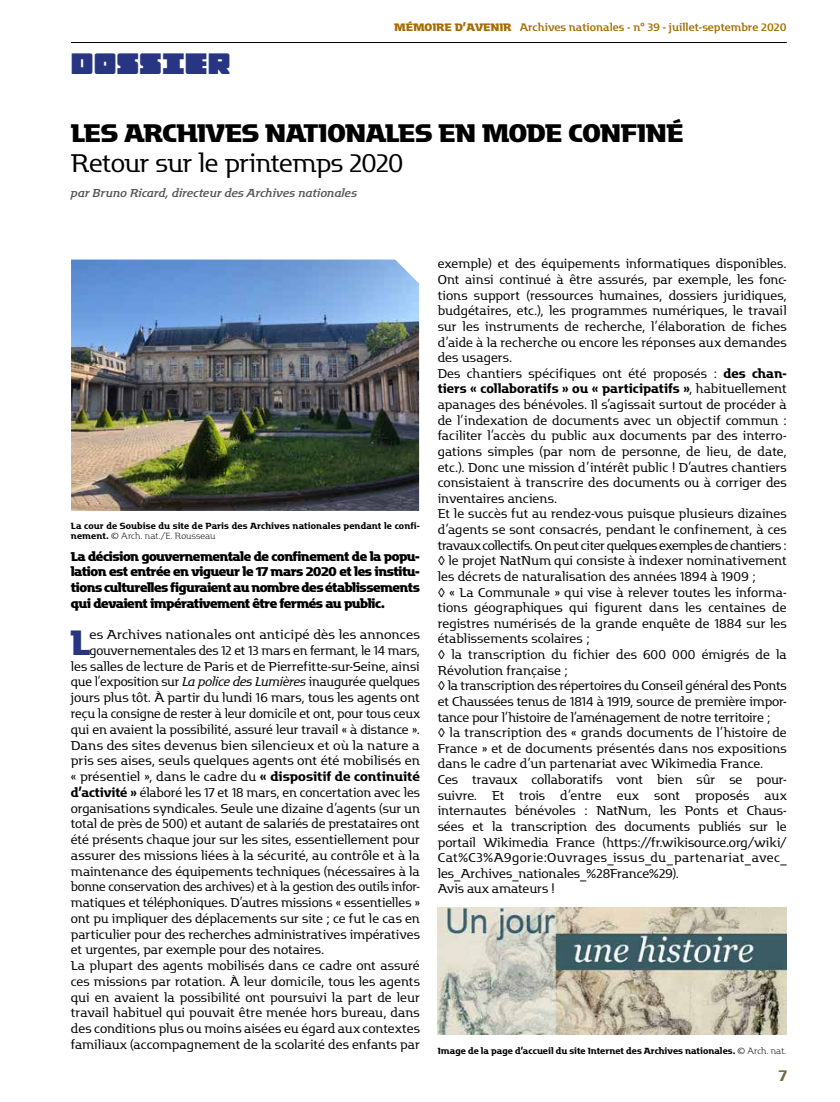
<style>
.page{position:relative;width:840px;height:1102px;background:#fff}
.page>*{position:absolute;margin:0;border:0;box-sizing:border-box;transform-origin:0 0}
.t1{font:700 34.5px "Motter Factum";color:#283583}
.t2{font:700 25px "Motter Factum";letter-spacing:-.02em;color:#000}
.t3{font:25px "Motter Factum";letter-spacing:-.025em;color:#000}
.t4{font:25px "Archives Pro Standard";color:#283583}
.t5{font:500 15px "Motter Factum";color:#796a48}
.t6{font:12.5px/15.6px "Motter Factum";letter-spacing:-.01em;color:#000}
.t7{font:700 12.5px/15.8px "Motter Factum";letter-spacing:-.04em;color:#000;text-align:justify}
.t8{font:12.5px "Motter Factum";letter-spacing:-.01em;color:#000;scale:1.04 1}
.t9{font:12.5px "Motter Factum";letter-spacing:-.01em;color:#000;scale:.96 1}
.t10{font:italic 11.25px "Motter Factum";letter-spacing:-.005em;color:#575756}
.t11{font:10.62px "Motter Factum";color:#a56c01}
.t12{font:500 8.75px/10.5px "Motter Factum";letter-spacing:.005em;color:#000}
.s1{font-weight:700}
.s2{font-weight:300}
.s3{font-style:italic}
.s4{font-weight:500}
</style>
<div class="page">
<hr style="left:71px;top:42px;width:716px;height:1px;background:#000">
<img style="left:71px;top:260px;width:348px;height:251px">
<img style="left:437px;top:907px;width:350px;height:127px">
<h2 class="t4" style="left:71px;top:50px;width:161px">DOSSIER</h2>
<p class="t11" style="left:394px;top:21px;width:394px"><span class="s1">MÉMOIRE D’AVENIR</span> Archives nationales - n° 39 - juillet-septembre 2020</p>
<h2 class="t2" style="left:71px;top:119px;width:614px">LES ARCHIVES NATIONALES EN MODE CONFINÉ</h2>
<h2 class="t3" style="left:71px;top:149px;width:334px">Retour sur le printemps 2020</h2>
<p class="t10" style="left:71px;top:187px;width:288px">par Bruno Ricard, directeur des Archives nationales</p>
<p class="t12" style="left:71px;top:521px;width:350px">La cour de Soubise du site de Paris des Archives nationales pendant le confi&shy;nement. <span class="s2">© Arch. nat./E. Rousseau</span></p>
<p class="t7" style="left:71px;top:548px;width:351px">La décision gouvernementale de confinement de la popu&shy;lation est entrée en vigueur le 17 mars 2020 et les institu&shy;tions culturelles figuraient au nombre des établissements qui devaient impérativement être fermés au public.</p>
<h1 class="t1" style="left:70px;top:623px;width:20px">L</h1>
<p class="t8" style="left:89px;top:628px;width:319px">es Archives nationales ont anticipé dès les annonces</p>
<p class="t6" style="left:89px;top:643px;width:332px">gouvernementales des 12 et 13 mars en fermant, le 14 mars,</p>
<p class="t6" style="left:71px;top:659px;width:350px">les salles de lecture de Paris et de Pierrefitte-sur-Seine, ainsi</p>
<p class="t6" style="left:71px;top:675px;width:351px">que l’exposition sur <span class="s3">La police des Lumières</span> inaugurée quelques</p>
<p class="t6" style="left:71px;top:690px;width:350px">jours plus tôt. À partir du lundi 16 mars, tous les agents ont</p>
<p class="t6" style="left:71px;top:706px;width:351px">reçu la consigne de rester à leur domicile et ont, pour tous ceux</p>
<p class="t6" style="left:71px;top:722px;width:351px">qui en avaient la possibilité, assuré leur travail « à distance ».</p>
<p class="t8" style="left:71px;top:738px;width:337px">Dans des sites devenus bien silencieux et où la nature a</p>
<p class="t6" style="left:71px;top:753px;width:351px">pris ses aises, seuls quelques agents ont été mobilisés en</p>
<p class="t6" style="left:71px;top:769px;width:351px">« présentiel », dans le cadre du <span class="s4">« dispositif de continuité</span></p>
<p class="t6" style="left:71px;top:785px;width:351px"><span class="s4">d’activité »</span> élaboré les 17 et 18 mars, en concertation avec les</p>
<p class="t6" style="left:71px;top:801px;width:351px">organisations syndicales. Seule une dizaine d’agents (sur un</p>
<p class="t6" style="left:71px;top:817px;width:350px">total de près de 500) et autant de salariés de prestataires ont</p>
<p class="t6" style="left:71px;top:832px;width:351px">été présents chaque jour sur les sites, essentiellement pour</p>
<p class="t6" style="left:71px;top:848px;width:350px">assurer des missions liées à la sécurité, au contrôle et à la</p>
<p class="t6" style="left:71px;top:864px;width:351px">maintenance des équipements techniques (nécessaires à la</p>
<p class="t9" style="left:71px;top:880px;width:365px">bonne conservation des archives) et à la gestion des outils infor-</p>
<p class="t6" style="left:71px;top:895px;width:351px">matiques et téléphoniques. D’autres missions « essentielles »</p>
<p class="t6" style="left:71px;top:911px;width:350px">ont pu impliquer des déplacements sur site ; ce fut le cas en</p>
<p class="t6" style="left:71px;top:927px;width:351px">particulier pour des recherches administratives impératives</p>
<p class="t6" style="left:71px;top:943px;width:255px">et urgentes, par exemple pour des notaires.</p>
<p class="t6" style="left:71px;top:958px;width:351px">La plupart des agents mobilisés dans ce cadre ont assuré</p>
<p class="t6" style="left:71px;top:974px;width:351px">ces missions par rotation. À leur domicile, tous les agents</p>
<p class="t6" style="left:71px;top:990px;width:351px">qui en avaient la possibilité ont poursuivi la part de leur</p>
<p class="t6" style="left:71px;top:1006px;width:351px">travail habituel qui pouvait être menée hors bureau, dans</p>
<p class="t6" style="left:71px;top:1021px;width:351px">des conditions plus ou moins aisées eu égard aux contextes</p>
<p class="t6" style="left:71px;top:1037px;width:351px">familiaux (accompagnement de la scolarité des enfants par</p>
<p class="t6" style="left:438px;top:257px;width:351px">exemple) et des équipements informatiques disponibles.<br>Ont ainsi continué à être assurés, par exemple, les fonc&shy;tions support (ressources humaines, dossiers juridiques, budgétaires, etc.), les programmes numériques, le travail sur les instruments de recherche, l’élaboration de fiches d’aide à la recherche ou encore les réponses aux demandes des usagers.<br>Des chantiers spécifiques ont été proposés : <span class="s4">des chan&shy;tiers « collaboratifs » ou « participatifs »</span>, habituellement apanages des bénévoles. Il s’agissait surtout de procéder à de l’indexation de documents avec un objectif commun : faciliter l’accès du public aux documents par des interro&shy;gations simples (par nom de personne, de lieu, de date, etc.). Donc une mission d’intérêt public ! D’autres chantiers consistaient à transcrire des documents ou à corriger des inventaires anciens.<br>Et le succès fut au rendez-vous puisque plusieurs dizaines d’agents se sont consacrés, pendant le confinement, à ces travaux collectifs. On peut citer quelques exemples de chantiers : ◊ le projet NatNum qui consiste à indexer nominativement les décrets de naturalisation des années 1894 à 1909 ;<br>◊ « La Communale » qui vise à relever toutes les informa&shy;tions géographiques qui figurent dans les centaines de registres numérisés de la grande enquête de 1884 sur les établissements scolaires ;<br>◊ la transcription du fichier des 600 000 émigrés de la Révolution française ;<br>◊ la transcription des répertoires du Conseil général des Ponts et Chaussées tenus de 1814 à 1919, source de première impor&shy;tance pour l’histoire de l’aménagement de notre territoire ;<br>◊ la transcription des « grands documents de l’histoire de France » et de documents présentés dans nos expositions dans le cadre d’un partenariat avec Wikimedia France.<br>Ces travaux collaboratifs vont bien sûr se pour&shy;suivre. Et trois d’entre eux sont proposés aux internautes bénévoles : NatNum, les Ponts et Chaus&shy;sées et la transcription des documents publiés sur le portail Wikimedia France (https://fr.wikisource.org/wiki/ Cat%C3%A9gorie:Ouvrages_issus_du_partenariat_avec_ les_Archives_nationales_%28France%29).<br>Avis aux amateurs !</p>
<p class="t12" style="left:438px;top:1046px;width:350px">Image de la page d’accueil du site Internet des Archives nationales. <span class="s2">© Arch. nat.</span></p>
<p class="t5" style="left:779px;top:1067px;width:10px">7</p>
</div>
